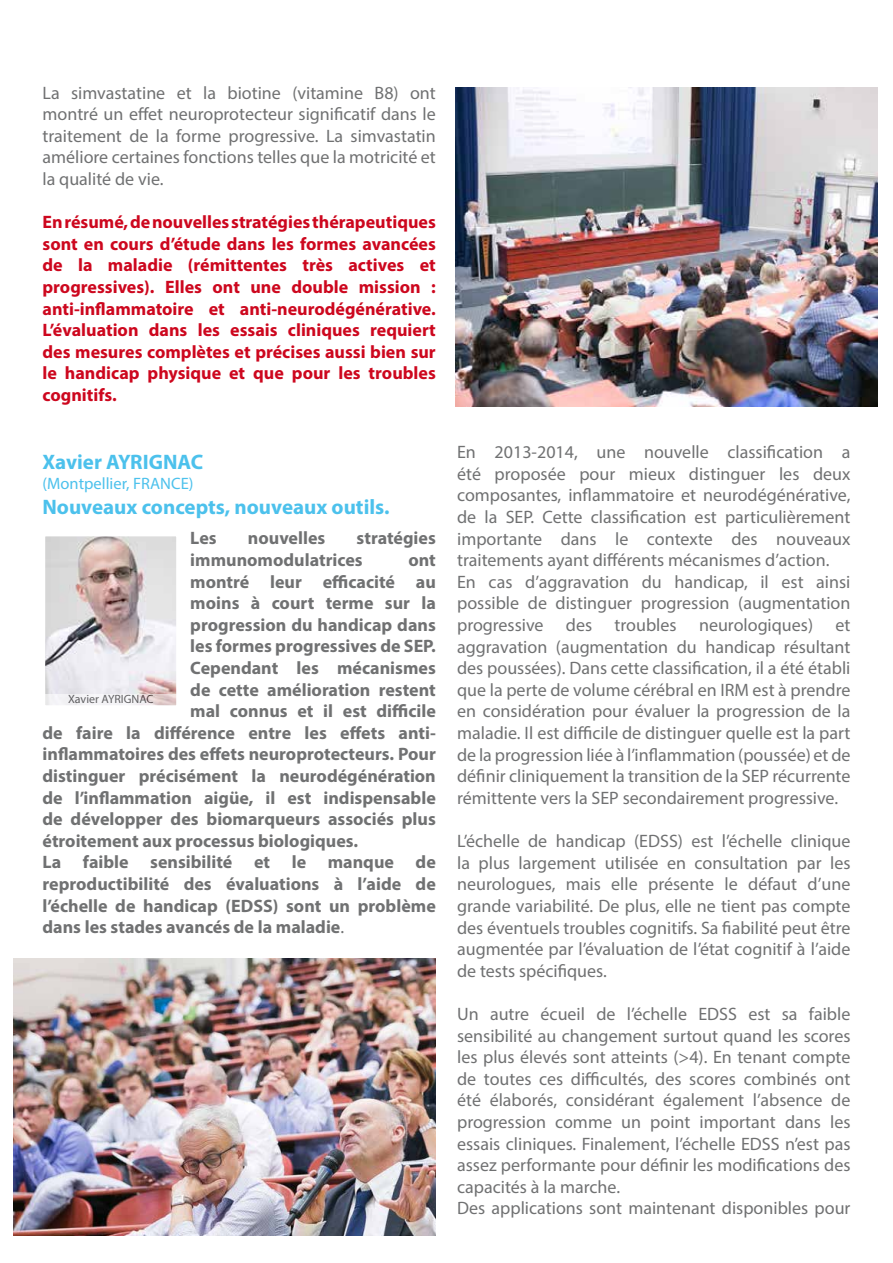
<style>
.page{position:relative;width:893px;height:1263px;background:#fff}
.page>*{position:absolute;margin:0;border:0;box-sizing:border-box;transform-origin:0 0}
.t1{font:700 21px "Myriad Pro";color:#4cc1ec}
.t2{font:18px/21.6px "Myriad Pro";color:#707172;text-align:justify}
.t3{font:700 18px/21.6px "Myriad Pro";color:#707172}
.t4{font:700 18px/21.6px "Myriad Pro";color:#cd071e;text-align:justify}
.t5{font:16.5px "Myriad Pro";color:#4cc1ec}
.t6{font:12px "Myriad Pro";color:#000}
.s1{font-weight:400}
</style>
<div class="page">
<img style="left:455px;top:87px;width:422px;height:319px">
<img style="left:47px;top:538px;width:128px;height:156px">
<div style="left:43px;top:534px;width:136px;height:174px;border:3px solid #fff"></div>
<svg style="left:45px;top:694px;width:132px;height:11px"></svg>
<img style="left:13px;top:959px;width:423px;height:276px">
<p class="t2" style="left:43px;top:81px;width:395px">La simvastatine et la biotine (vitamine B8) ont montré un effet neuroprotecteur significatif dans le traitement de la forme progressive. La simvastatin améliore certaines fonctions telles que la motricité et la qualité de vie.</p>
<p class="t4" style="left:43px;top:211px;width:395px">En résumé, de nouvelles stratégies thérapeutiques sont en cours d’étude dans les formes avancées de la maladie (rémittentes très actives et progressives). Elles ont une double mission : anti-inflammatoire et anti-neurodégénérative.<br>L’évaluation dans les essais cliniques requiert des mesures complètes et précises aussi bien sur le handicap physique et que pour les troubles cognitifs.</p>
<p class="t1" style="left:43px;top:449px;width:101px">Xavier AYRIGNAC</p>
<p class="t5" style="left:43px;top:473px;width:109px">(Montpellier, FRAN</p>
<p class="t5" style="left:171px;top:473px;width:24px">CE)</p>
<p class="t1" style="left:43px;top:494px;width:349px">Nouveaux concepts, nouveaux outils.</p>
<p class="t3" style="left:190px;top:527px;width:28px">Les</p>
<p class="t3" style="left:248px;top:527px;width:79px">nouvelles</p>
<p class="t3" style="left:190px;top:527px;width:247px;text-indent:166px">stratégies immunomodulatrices</p>
<p class="t3" style="left:408px;top:548px;width:29px">ont</p>
<p class="t3" style="left:190px;top:570px;width:247px">montré leur efficacité au</p>
<p class="t3" style="left:190px;top:592px;width:247px">moins à court terme sur la</p>
<p class="t3" style="left:190px;top:613px;width:247px">progression du handicap dans</p>
<p class="t3" style="left:190px;top:635px;width:247px">les formes progressives de SEP.</p>
<p class="t3" style="left:190px;top:656px;width:247px">Cependant les mécanismes</p>
<p class="t3" style="left:190px;top:678px;width:247px">de cette amélioration restent</p>
<p class="t3" style="left:190px;top:700px;width:247px">mal connus et il est difficile</p>
<p class="t3" style="left:43px;top:721px;width:395px">de faire la différence entre les effets anti-</p>
<p class="t3" style="left:43px;top:743px;width:395px">inflammatoires des effets neuroprotecteurs. Pour</p>
<p class="t3" style="left:43px;top:764px;width:395px">distinguer précisément la neurodégénération</p>
<p class="t3" style="left:43px;top:786px;width:395px">de l’inflammation aigüe, il est indispensable</p>
<p class="t3" style="left:43px;top:808px;width:395px">de développer des biomarqueurs associés plus</p>
<p class="t3" style="left:43px;top:829px;width:317px">étroitement aux processus biologiques.</p>
<p class="t3" style="left:43px;top:851px;width:395px">La faible sensibilité et le manque de</p>
<p class="t3" style="left:43px;top:872px;width:395px">reproductibilité des évaluations à l’aide de</p>
<p class="t3" style="left:43px;top:894px;width:200px">l’échelle de handicap (EDSS</p>
<p class="t6" style="left:68px;top:692px;width:87px">Xavier AYRIGNAC</p>
<p class="t3" style="left:43px;top:894px;width:395px;text-indent:230px">) sont un problème dans les stades avancés de la maladie<span class="s1">.</span></p>
<p class="t2" style="left:457px;top:441px;width:395px;text-align:left">En 2013-2014, une nouvelle classification a été proposée pour mieux distinguer les deux composantes, inflammatoire et neurodégénérative, de la SEP. Cette classification est particulièrement importante dans le contexte des nouveaux traitements ayant différents mécanismes d’action.<br>En cas d’aggravation du handicap, il est ainsi possible de distinguer progression (augmentation progressive des troubles neurologiques) et aggravation (augmentation du handicap résultant des poussées). Dans cette classification, il a été établi que la perte de volume cérébral en IRM</p>
<p class="t2" style="left:457px;top:679px;width:395px;text-indent:295px">est à prendre en considération pour évaluer la progression de la maladie. I l est difficile de distinguer quelle est la part de la progression liée à l’inflammation (poussée) et de définir cliniquement la transition de la SEP récurrente rémittente vers la SEP secondairement progressive.</p>
<p class="t2" style="left:457px;top:830px;width:395px">L’échelle de handicap (EDSS) est l’échelle clinique la plus largement utilisée en consultation par les neurologues, mais elle présente le défaut d’une grande variabilité. De plus, elle ne tient pas compte des éventuels troubles cognitifs. Sa fiabilité peut être augmentée par l’évaluation de l’état cognitif à l’aide de tests spécifiques.</p>
<p class="t2" style="left:457px;top:1003px;width:395px;text-align:left">Un autre écueil de l’échelle EDSS est sa faible sensibilité au changement surtout quand les scores les plus élevés sont atteints (&gt;4). En tenant compte de toutes ces difficultés, des scores combinés ont été élaborés, considérant également l’absence de progression comme un point important dans les essais cliniques. Finalement, l’échelle EDSS n’est pas assez performante pour définir les modifications des capacités à la marche.<br>Des applications sont maintenant disponibles pour</p>
</div>
